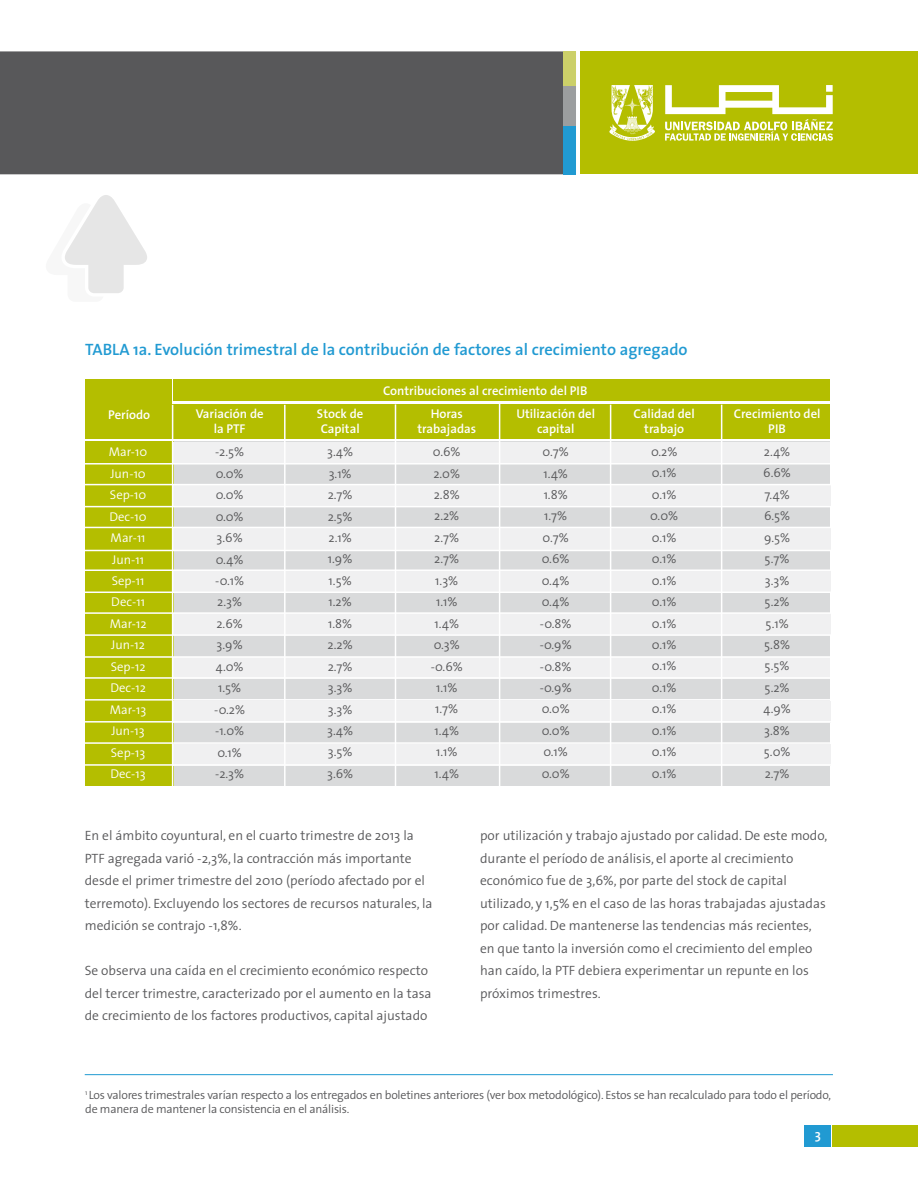
<style>
.page{position:relative;width:918px;height:1188px;background:#fff}
.page>*{position:absolute;margin:0;border:0;box-sizing:border-box;transform-origin:0 0}
.t1{font:600 16.5px "The Sans";color:#219ad2}
.t2{font:300 13.5px/22.5px "The Sans";color:#58585a}
.t3{font:600 13.5px "The Sans";color:#fff}
.t4{font:300 12.75px/21.5px "The Sans";color:#58585a;text-align:center}
.t5{font:600 12.75px/15px "The Sans";color:#fff;text-align:center}
.t6{font:300 12.75px/21.5px "The Sans";color:#fff}
.t7{font:300 12px/14.4px "The Sans";letter-spacing:-.015em;color:#58585a}
</style>
<div class="page">
<div style="left:0;top:51px;width:564px;height:123px;background:#58585a"></div>
<div style="left:564px;top:51px;width:12px;height:40px;background:#ccd069"></div>
<div style="left:581px;top:51px;width:337px;height:123px;background:#b4be00"></div>
<div style="left:564px;top:126px;width:12px;height:48px;background:#219ad2"></div>
<div style="left:564px;top:87px;width:12px;height:39px;background:#9c9e9f"></div>
<div style="left:833px;top:1125px;width:85px;height:21px;background:#b4be00"></div>
<div style="left:804px;top:1125px;width:27px;height:21px;background:#219ad2"></div>
<svg style="left:609px;top:85px;width:46px;height:56px"></svg>
<svg style="left:665px;top:85px;width:168px;height:56px"></svg>
<svg style="left:65px;top:195px;width:82px;height:98px"></svg>
<div style="left:86px;top:442px;width:744px;height:344px;background:#d9dadb"></div>
<div style="left:85px;top:441px;width:88px;height:345px;background:#b4be00"></div>
<div style="left:85px;top:380px;width:87px;height:59px;background:#b4be00"></div>
<div style="left:173px;top:442px;width:657px;height:22px;background:#f0f0f1"></div>
<div style="left:173px;top:657px;width:657px;height:22px;background:#f0f0f1"></div>
<div style="left:173px;top:485px;width:658px;height:22px;background:#f0f0f1"></div>
<div style="left:173px;top:701px;width:658px;height:21px;background:#f0f0f1"></div>
<div style="left:173px;top:744px;width:658px;height:22px;background:#f0f0f1"></div>
<div style="left:173px;top:528px;width:657px;height:22px;background:#f0f0f1"></div>
<div style="left:173px;top:613px;width:657px;height:22px;background:#f0f0f1"></div>
<div style="left:173px;top:570px;width:657px;height:22px;background:#f0f0f1"></div>
<div style="left:86px;top:405px;width:744px;height:34px;background:#b4be00"></div>
<div style="left:173px;top:380px;width:657px;height:21px;background:#b4be00"></div>
<hr style="left:77px;top:463px;width:762px;height:2px;background:#fff">
<hr style="left:77px;top:634px;width:762px;height:2px;background:#fff">
<hr style="left:77px;top:550px;width:762px;height:1px;background:#fff">
<hr style="left:77px;top:721px;width:762px;height:2px;background:#fff">
<hr style="left:77px;top:506px;width:762px;height:1px;background:#fff">
<hr style="left:77px;top:677px;width:762px;height:2px;background:#fff">
<hr style="left:77px;top:742px;width:762px;height:2px;background:#fff">
<hr style="left:77px;top:592px;width:762px;height:1px;background:#fff">
<hr style="left:78px;top:484px;width:761px;height:1px;background:#fff">
<hr style="left:78px;top:656px;width:761px;height:2px;background:#fff">
<hr style="left:78px;top:569px;width:761px;height:2px;background:#fff">
<hr style="left:78px;top:527px;width:761px;height:1px;background:#fff">
<hr style="left:78px;top:699px;width:761px;height:2px;background:#fff">
<hr style="left:78px;top:764px;width:761px;height:2px;background:#fff">
<hr style="left:78px;top:612px;width:761px;height:2px;background:#fff">
<hr style="left:172px;top:405px;width:1px;height:384px;background:#fff">
<hr style="left:284px;top:405px;width:2px;height:384px;background:#fff">
<hr style="left:395px;top:404px;width:1px;height:385px;background:#fff">
<hr style="left:499px;top:404px;width:1px;height:384px;background:#fff">
<hr style="left:610px;top:405px;width:1px;height:384px;background:#fff">
<hr style="left:721px;top:405px;width:1px;height:384px;background:#fff">
<hr style="left:85px;top:1074px;width:748px;height:1px;background:#219ad2">
<p class="t1" style="left:85px;top:336px;width:604px">TABLA 1a. Evolución trimestral de la contribución de factores al crecimiento agregado</p>
<p class="t5" style="left:108px;top:407px;width:44px">Período</p>
<p class="t6" style="left:109px;top:441px;width:40px">Mar-10<br>Jun-10<br>Sep-10<br>Dec-10<br>Mar-11<br>Jun-11<br>Sep-11<br>Dec-11<br>Mar-12<br>Jun-12<br>Sep-12<br>Dec-12<br>Mar-13<br>Jun-13<br>Sep-13<br>Dec-13</p>
<p class="t5" style="left:383px;top:383px;width:206px">Contribuciones al crecimiento del PIB</p>
<p class="t5" style="left:317px;top:406px;width:48px;text-align:left">Stock de<br>Capital</p>
<p class="t5" style="left:196px;top:406px;width:69px">Variación de la PTF</p>
<p class="t5" style="left:516px;top:406px;width:80px">Utilización del capital</p>
<p class="t5" style="left:634px;top:406px;width:63px">Calidad del trabajo</p>
<p class="t5" style="left:417px;top:406px;width:60px">Horas trabajadas</p>
<p class="t5" style="left:734px;top:406px;width:88px">Crecimiento del<br>PIB</p>
<p class="t4" style="left:214px;top:441px;width:32px">-2.5%<br>0.0%<br>0.0%<br>0.0%<br>3.6%<br>0.4% -0.1%<br>2.3%<br>2.6%<br>3.9%<br>4.0%<br>1.5% -0.2% -1.0%<br>0.1% -2.3%</p>
<p class="t4" style="left:327px;top:441px;width:28px;text-align:left">3.4%<br>3.1%<br>2.7%<br>2.5%<br>2.1%<br>1.9%<br>1.5%<br>1.2%<br>1.8%<br>2.2%<br>2.7%<br>3.3%<br>3.3%<br>3.4%<br>3.5%<br>3.6%</p>
<p class="t4" style="left:431px;top:441px;width:34px">0.6%<br>2.0%<br>2.8%<br>2.2%<br>2.7%<br>2.7%<br>1.3%<br>1.1%<br>1.4%<br>0.3% -0.6%<br>1.1%<br>1.7%<br>1.4%<br>1.1%<br>1.4%</p>
<p class="t4" style="left:540px;top:441px;width:34px">0.7%<br>1.4%<br>1.8%<br>1.7%<br>0.7%<br>0.6%<br>0.4%<br>0.4% -0.8% -0.9% -0.8% -0.9%<br>0.0%<br>0.0%<br>0.1%<br>0.0%</p>
<p class="t4" style="left:650px;top:441px;width:30px;text-align:left">0.2%<br>0.1%<br>0.1%<br>0.0%<br>0.1%<br>0.1%<br>0.1%<br>0.1%<br>0.1%<br>0.1%<br>0.1%<br>0.1%<br>0.1%<br>0.1%<br>0.1%<br>0.1%</p>
<p class="t4" style="left:763px;top:441px;width:29px;text-align:left">2.4%<br>6.6%<br>7.4%<br>6.5%<br>9.5%<br>5.7%<br>3.3%<br>5.2%<br>5.1%<br>5.8%<br>5.5%<br>5.2%<br>4.9%<br>3.8%<br>5.0%<br>2.7%</p>
<p class="t2" style="left:85px;top:824px;width:349px">En el ámbito coyuntural, en el cuarto trimestre de 2013 la PTF agregada varió -2,3%, la contracción más importante desde el primer trimestre del 2010 (período afectado por el terremoto). Excluyendo los sectores de recursos naturales, la medición se contrajo -1,8%.</p>
<p class="t2" style="left:85px;top:959px;width:348px">Se observa una caída en el crecimiento económico respecto del tercer trimestre, caracterizado por el aumento en la tasa de crecimiento de los factores productivos, capital ajustado</p>
<p class="t2" style="left:480px;top:824px;width:349px">por utilización y trabajo ajustado por calidad. De este modo, durante el período de análisis, el aporte al crecimiento económico fue de 3,6%, por parte del stock de capital utilizado, y 1,5% en el caso de las horas trabajadas ajustadas por calidad. De mantenerse las tendencias más recientes, en que tanto la inversión como el crecimiento del empleo han caído, la PTF debiera experimentar un repunte en los próximos trimestres.</p>
<p class="t7" style="left:85px;top:1087px;width:747px"><sup>1</sup> Los valores trimestrales varían respecto a los entregados en boletines anteriores (ver box metodológico). Estos se han recalculado para todo el período, de manera de mantener la consistencia en el análisis.</p>
<p class="t3" style="left:815px;top:1124px;width:8px">3</p>
</div>
